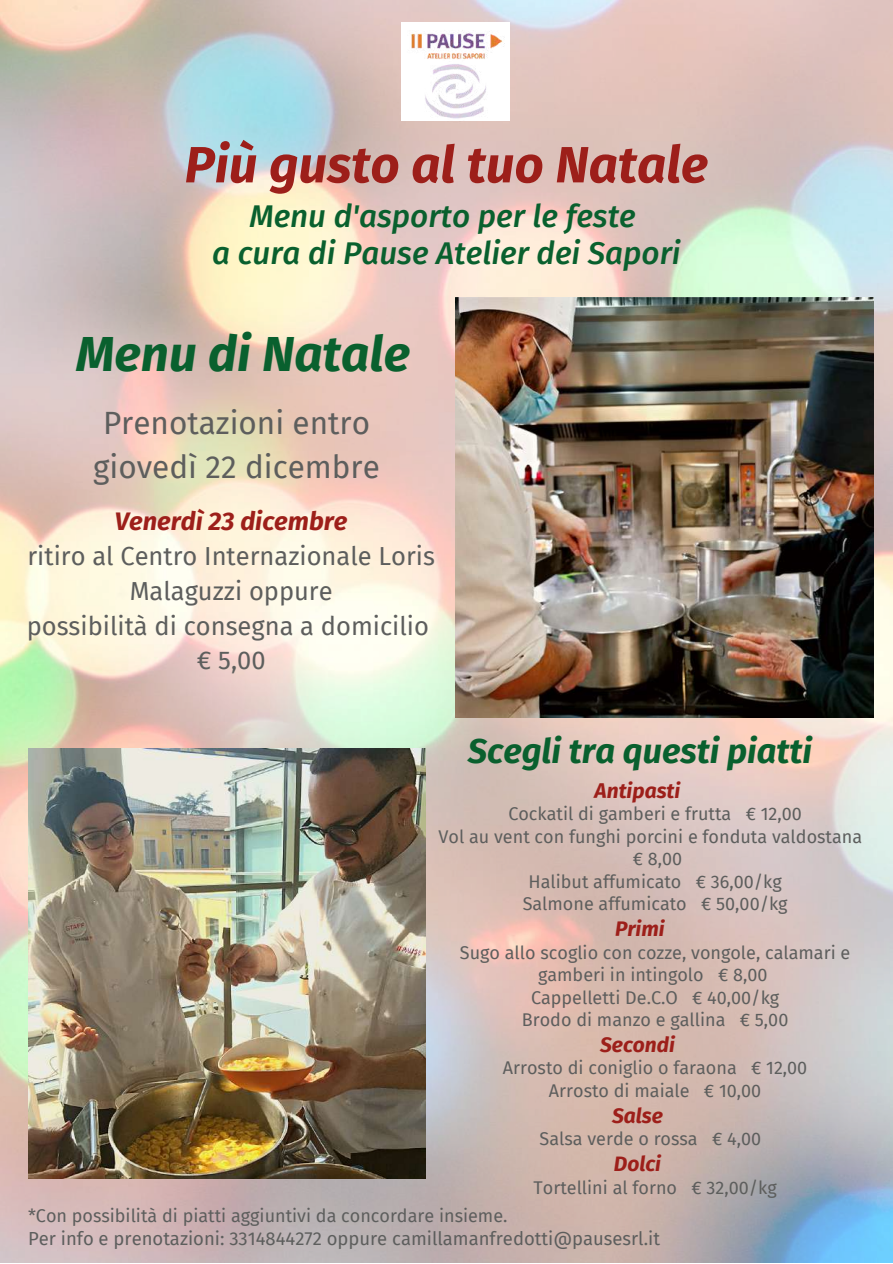
<style>
.page{position:relative;width:893px;height:1264px;background:#fff}
.page>*{position:absolute;margin:0;border:0;box-sizing:border-box;transform-origin:0 0}
.t1{font:italic 700 51px "Fira Sans";color:#9d1f1a}
.t2{font:italic 700 49.5px "Fira Sans";color:#09602e}
.t3{font:italic 700 34.5px "Fira Sans";color:#09602e}
.t4{font:italic 500 31.5px/37px "Fira Sans";color:#09602e;text-align:center}
.t5{font:31.5px/43.8px "Fira Sans";color:#5d5e5d;text-align:center}
.t6{font:25.5px/34.8px "Fira Sans";color:#5d5e5d;text-align:center}
.t7{font:italic 700 25.5px "Fira Sans";color:#9d1f1a}
.t8{font:italic 700 21px "Fira Sans";color:#9d1f1a}
.t9{font:18.45px "Fira Sans";color:#5d5e5d}
.t10{font:18px/22.5px "Fira Sans";color:#5d5e5d;text-align:center}
</style>
<div class="page">
<img style="left:0;top:0;width:892px;height:1262px">
<img style="left:28px;top:749px;width:397px;height:429px">
<img style="left:455px;top:298px;width:418px;height:419px">
<div style="left:401px;top:22px;width:108px;height:99px;background:#fff"></div>
<img style="left:401px;top:30px;width:108px;height:97px">
<h1 class="t1" style="left:185px;top:135px;width:525px">Più gusto al tuo Natale</h1>
<h3 class="t4" style="left:212px;top:198px;width:470px">Menu d'asporto per le feste<br>a cura di Pause Atelier dei Sapori</h3>
<h2 class="t2" style="left:76px;top:325px;width:335px">Menu di Natale</h2>
<h3 class="t5" style="left:93px;top:401px;width:288px">Prenotazioni entro giovedì 22 dicembre</h3>
<h3 class="t7" style="left:115px;top:506px;width:234px">Venerdì 23 dicembre</h3>
<h3 class="t6" style="left:27px;top:539px;width:409px">ritiro al Centro Internazionale Loris<br>Malaguzzi oppure<br>possibilità di consegna a domicilio € 5,00</h3>
<h3 class="t3" style="left:467px;top:731px;width:346px">Scegli tra questi piatti</h3>
<p class="t8" style="left:594px;top:778px;width:87px">Antipasti</p>
<p class="t10" style="left:508px;top:803px;width:295px">Cockatil di gamberi e frutta € 12,00</p>
<p class="t10" style="left:438px;top:825px;width:425px">Vol au vent con funghi porcini e fonduta valdostana</p>
<p class="t10" style="left:632px;top:847px;width:51px">€ 8,00</p>
<p class="t10" style="left:528px;top:870px;width:255px">Halibut affumicato € 36,00/kg</p>
<p class="t10" style="left:522px;top:892px;width:266px">Salmone affumicato € 50,00/kg</p>
<p class="t8" style="left:615px;top:916px;width:51px">Primi</p>
<p class="t10" style="left:460px;top:941px;width:392px">Sugo allo scoglio con cozze, vongole, calamari e gamberi in intingolo € 8,00<br>Cappelletti De.C.O € 40,00/kg<br>Brodo di manzo e gallina € 5,00</p>
<p class="t8" style="left:600px;top:1032px;width:76px">Secondi</p>
<p class="t10" style="left:503px;top:1057px;width:306px">Arrosto di coniglio o faraona € 12,00<br>Arrosto di maiale € 10,00</p>
<p class="t8" style="left:612px;top:1103px;width:52px">Salse</p>
<p class="t10" style="left:539px;top:1127px;width:223px">Salsa verde o rossa € 4,00</p>
<p class="t8" style="left:613px;top:1151px;width:49px">Dolci</p>
<p class="t10" style="left:533px;top:1176px;width:244px">Tortellini al forno € 32,00/kg</p>
<p class="t10" style="left:28px;top:1204px;width:481px">*Con possibilità di piatti aggiuntivi da concordare insieme.</p>
<p class="t9" style="left:28px;top:1227px;width:633px">Per info e prenotazioni: 3314844272 oppure camillamanfredotti@pausesrl.it</p>
</div>
